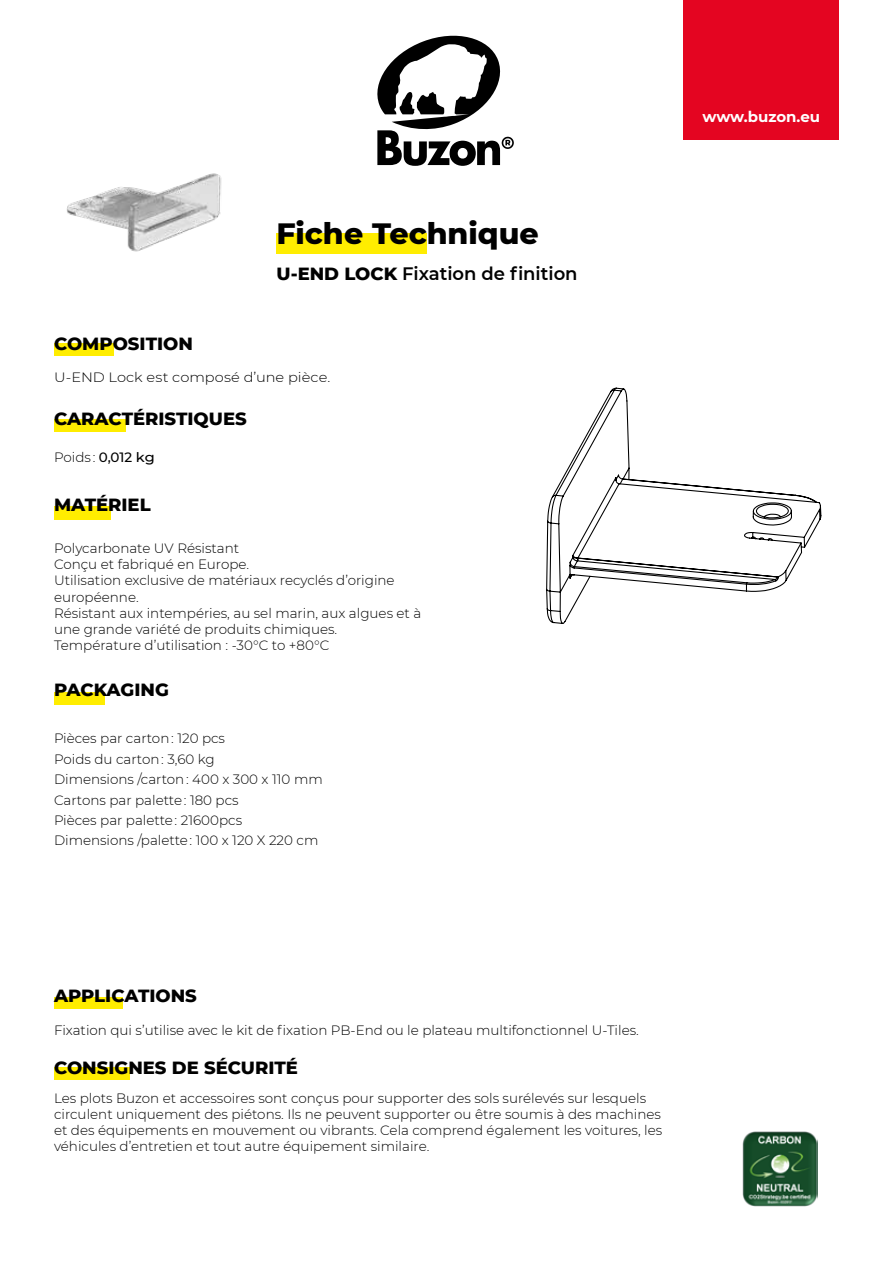
<style>
.page{position:relative;width:893px;height:1263px;background:#fff}
.page>*{position:absolute;margin:0;border:0;box-sizing:border-box;transform-origin:0 0}
.t1{font:800 30px "Montserrat";color:#000}
.t2{font:800 18px "Montserrat";color:#000}
.t3{font:600 18px "Montserrat";color:#000}
.t4{font:700 15px "Montserrat";color:#fff}
.t5{font:300 13.5px/16.2px "Montserrat";color:#000}
.t6{font:300 13.5px "Montserrat";color:#000;scale:1.08 1}
.t7{font:500 13.5px "Montserrat";color:#000}
.s1{font-weight:800}
.s2{font-weight:300}
</style>
<div class="page">
<div style="left:54px;top:1067px;width:76px;height:13px;background:#ffed00"></div>
<div style="left:54px;top:997px;width:68px;height:12px;background:#ffed00"></div>
<div style="left:277px;top:233px;width:150px;height:20px;background:#ffed00"></div>
<img style="left:67px;top:173px;width:155px;height:79px">
<svg style="left:377px;top:35px;width:137px;height:131px"></svg>
<div style="left:684px;top:0;width:155px;height:140px;background:#e40521"></div>
<div style="left:54px;top:692px;width:51px;height:13px;background:#ffed00"></div>
<div style="left:54px;top:343px;width:59px;height:13px;background:#ffed00"></div>
<div style="left:54px;top:506px;width:56px;height:13px;background:#ffed00"></div>
<div style="left:54px;top:420px;width:71px;height:12px;background:#ffed00"></div>
<img style="left:742px;top:1131px;width:76px;height:76px">
<svg style="left:546px;top:387px;width:276px;height:237px"></svg>
<h1 class="t1" style="left:277px;top:211px;width:264px">Fiche Technique</h1>
<h2 class="t3" style="left:277px;top:261px;width:303px"><span class="s1">U-END LOCK</span> Fixation de finition</h2>
<h2 class="t2" style="left:54px;top:330px;width:140px">COMPOSITION</h2>
<p class="t6" style="left:54px;top:368px;width:257px">U-END Lock est composé d’une pièce.</p>
<h2 class="t2" style="left:54px;top:406px;width:194px">CARACTÉRISTIQUES</h2>
<p class="t7" style="left:54px;top:448px;width:102px"><span class="s2">Poids :</span> 0,012 kg</p>
<h2 class="t2" style="left:54px;top:491px;width:98px">MATÉRIEL</h2>
<p class="t5" style="left:54px;top:540px;width:369px">Polycarbonate UV Résistant<br>Conçu et fabriqué en Europe.<br>Utilisation exclusive de matériaux recyclés d’origine européenne.<br>Résistant aux intempéries, au sel marin, aux algues et à une grande variété de produits chimiques.<br>Température d’utilisation : -30°C to +80°C</p>
<h2 class="t2" style="left:54px;top:676px;width:116px">PACKAGING</h2>
<p class="t5" style="left:54px;top:728px;width:270px;line-height:20.4px">Pièces par carton : 120 pcs<br>Poids du carton : 3,60 kg<br>Dimensions /carton : 400 x 300 x 110 mm<br>Cartons par palette : 180 pcs<br>Pièces par palette : 21600pcs<br>Dimensions /palette : 100 x 120 X 220 cm</p>
<p class="t4" style="left:702px;top:105px;width:119px">www.buzon.eu</p>
<h2 class="t2" style="left:54px;top:982px;width:144px">APPLICATIONS</h2>
<p class="t5" style="left:54px;top:1022px;width:586px">Fixation qui s’utilise avec le kit de fixation PB-End ou le plateau multifonctionnel U-Tiles.</p>
<h2 class="t2" style="left:54px;top:1054px;width:246px">CONSIGNES DE SÉCURITÉ</h2>
<p class="t5" style="left:54px;top:1089px;width:610px">Les plots Buzon et accessoires sont conçus pour supporter des sols surélevés sur lesquels circulent uniquement des piétons. Ils ne peuvent supporter ou être soumis à des machines et des équipements en mouvement ou vibrants. Cela comprend également les voitures, les véhicules d’entretien et tout autre équipement similaire.</p>
</div>
